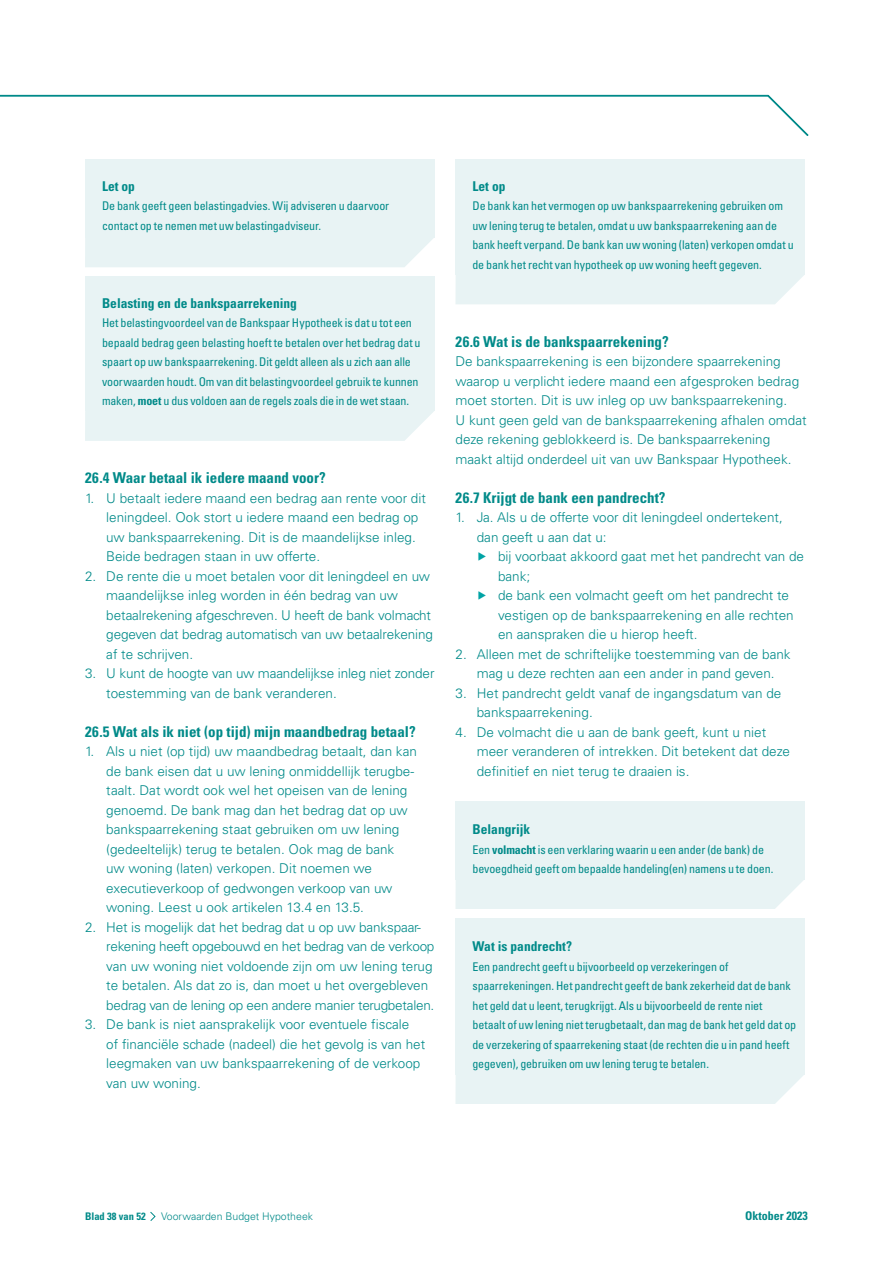
<style>
.page{position:relative;width:893px;height:1263px;background:#fff}
.page>*{position:absolute;margin:0;border:0;box-sizing:border-box;transform-origin:0 0}
.t1{font:700 condensed 15px "Univers LT Std";color:#008a89}
.t2{font:300 13.5px/19.5px "Univers LT Std";color:#008a89}
.t3{font:700 condensed 13.5px "Univers LT Std";color:#008a89}
.t4{font:condensed 12px/19.5px "Univers LT Std";letter-spacing:-.015em;color:#008a89}
.t5{font:700 condensed 12px "Univers LT Std";color:#008a89}
.t6{font:300 10.5px "Univers LT Std";color:#008a89}
.t7{font:700 condensed 10.5px "Univers LT Std";color:#008a89}
.s1{font-weight:700}
.s2{color:#00a3a5}
</style>
<div class="page">
<svg style="left:150px;top:1211px;width:6px;height:10px"></svg>
<div style="left:85px;top:159px;width:349px;height:78px;background:#e8f3f4"></div>
<div style="left:85px;top:237px;width:349px;height:30px;background:#e8f3f4"></div>
<div style="left:85px;top:276px;width:349px;height:135px;background:#e8f3f4"></div>
<div style="left:85px;top:411px;width:349px;height:30px;background:#e8f3f4"></div>
<div style="left:455px;top:159px;width:350px;height:115px;background:#e8f3f4"></div>
<div style="left:455px;top:274px;width:350px;height:30px;background:#e8f3f4"></div>
<div style="left:455px;top:801px;width:350px;height:78px;background:#e8f3f4"></div>
<div style="left:455px;top:879px;width:350px;height:30px;background:#e8f3f4"></div>
<div style="left:455px;top:918px;width:350px;height:156px;background:#e8f3f4"></div>
<div style="left:455px;top:1074px;width:350px;height:30px;background:#e8f3f4"></div>
<svg style="left:0;top:94px;width:809px;height:42px"></svg>
<p class="t3" style="left:102px;top:177px;width:34px">Let op</p>
<p class="t4" style="left:102px;top:196px;width:289px">De bank geeft geen belastingadvies. Wij adviseren u daarvoor contact op te nemen met uw belastingadviseur.</p>
<p class="t3" style="left:102px;top:294px;width:196px">Belasting en de bankspaarrekening</p>
<p class="t4" style="left:102px;top:313px;width:320px">Het belastingvoordeel van de Bankspaar Hypotheek is dat u tot een bepaald bedrag geen belasting hoeft te betalen over het bedrag dat u spaart op uw bankspaarrekening. Dit geldt alleen als u zich aan alle voorwaarden houdt. Om van dit belastingvoordeel gebruik te kunnen maken, <span class="s1">moet</span> u dus voldoen aan de regels zoals die in de wet staan.</p>
<p class="t1" style="left:85px;top:468px;width:242px">26.4 Waar betaal ik iedere maand voor?</p>
<p class="t2" style="left:106px;top:488px;width:321px;text-indent:-21px">1. U betaalt iedere maand een bedrag aan rente voor dit leningdeel. Ook stort u iedere maand een bedrag op uw bankspaarrekening. Dit is de maandelijkse inleg.<br>Beide bedragen staan in uw offerte.</p>
<p class="t2" style="left:106px;top:566px;width:328px;text-indent:-21px">2. De rente die u moet betalen voor dit leningdeel en uw maandelijkse inleg worden in één bedrag van uw betaalrekening afgeschreven. U heeft de bank volmacht gegeven dat bedrag automatisch van uw betaalrekening af te schrijven.</p>
<p class="t2" style="left:106px;top:663px;width:330px;text-indent:-21px">3. U kunt de hoogte van uw maandelijkse inleg niet zonder toestemming van de bank veranderen.</p>
<p class="t1" style="left:85px;top:722px;width:332px">26.5 Wat als ik niet (op tijd) mijn maandbedrag betaal?</p>
<p class="t2" style="left:106px;top:741px;width:312px;text-indent:-21px">1. Als u niet (op tijd) uw maandbedrag betaalt, dan kan de bank eisen dat u uw lening onmiddellijk terugbe&shy;taalt. Dat wordt ook wel het opeisen van de lening genoemd. De bank mag dan het bedrag dat op uw bankspaarrekening staat gebruiken om uw lening (gedeeltelijk) terug te betalen. Ook mag de bank<br>uw woning (laten) verkopen. Dit noemen we executieverkoop of gedwongen verkoop van uw woning. Leest u ook artikelen 13.4 en 13.5.</p>
<p class="t2" style="left:106px;top:917px;width:330px;text-indent:-21px">2. Het is mogelijk dat het bedrag dat u op uw bankspaar&shy;rekening heeft opgebouwd en het bedrag van de verkoop van uw woning niet voldoende zijn om uw lening terug te betalen. Als dat zo is, dan moet u het overgebleven bedrag van de lening op een andere manier terugbetalen.</p>
<p class="t2" style="left:106px;top:1014px;width:320px;text-indent:-21px">3. De bank is niet aansprakelijk voor eventuele fiscale<br>of financiële schade (nadeel) die het gevolg is van het leegmaken van uw bankspaarrekening of de verkoop van uw woning.</p>
<p class="t3" style="left:472px;top:177px;width:34px">Let op</p>
<p class="t4" style="left:472px;top:196px;width:323px">De bank kan het vermogen op uw bankspaarrekening gebruiken om uw lening terug te betalen, omdat u uw bankspaarrekening aan de bank heeft verpand. De bank kan uw woning (laten) verkopen omdat u de bank het recht van hypotheek op uw woning heeft gegeven.</p>
<p class="t1" style="left:455px;top:332px;width:215px">26.6 Wat is de bankspaarrekening?</p>
<p class="t2" style="left:455px;top:351px;width:353px">De bankspaarrekening is een bijzondere spaarrekening waarop u verplicht iedere maand een afgesproken bedrag moet storten. Dit is uw inleg op uw bankspaarrekening.<br>U kunt geen geld van de bankspaarrekening afhalen omdat deze rekening geblokkeerd is. De bankspaarrekening maakt altijd onderdeel uit van uw Bankspaar Hypotheek.</p>
<p class="t1" style="left:455px;top:488px;width:212px">26.7 Krijgt de bank een pandrecht?</p>
<p class="t2" style="left:455px;top:507px;width:329px">1. Ja. Als u de offerte voor dit leningdeel ondertekent,</p>
<p class="t2" style="left:477px;top:527px;width:131px">dan geeft u aan dat u:</p>
<p class="t2" style="left:477px;top:546px;width:329px"><span class="s2">▶</span> bij voorbaat akkoord gaat met het pandrecht van de</p>
<p class="t2" style="left:498px;top:566px;width:34px">bank;</p>
<p class="t2" style="left:477px;top:585px;width:314px"><span class="s2">▶</span> de bank een volmacht geeft om het pandrecht te</p>
<p class="t2" style="left:498px;top:605px;width:297px">vestigen op de bankspaarrekening en alle rechten</p>
<p class="t2" style="left:498px;top:624px;width:201px">en aanspraken die u hierop heeft.</p>
<p class="t2" style="left:455px;top:644px;width:337px;text-align:center">2. Alleen met de schriftelijke toestemming van de bank mag u deze rechten aan een ander in pand geven.</p>
<p class="t2" style="left:477px;top:683px;width:306px;text-indent:-21px">3. Het pandrecht geldt vanaf de ingangsdatum van de bankspaarrekening.</p>
<p class="t2" style="left:477px;top:722px;width:315px;text-indent:-21px">4. De volmacht die u aan de bank geeft, kunt u niet meer veranderen of intrekken. Dit betekent dat deze definitief en niet terug te draaien is.</p>
<p class="t3" style="left:472px;top:821px;width:59px">Belangrijk</p>
<p class="t4" style="left:472px;top:839px;width:302px">Een <span class="s1">volmacht</span> is een verklaring waarin u een ander (de bank) de bevoegdheid geeft om bepaalde handeling(en) namens u te doen.</p>
<p class="t3" style="left:472px;top:938px;width:101px">Wat is pandrecht?</p>
<p class="t4" style="left:472px;top:956px;width:325px">Een pandrecht geeft u bijvoorbeeld op verzekeringen of spaarrekeningen. Het pandrecht geeft de bank zekerheid dat de bank het geld dat u leent, terugkrijgt. Als u bijvoorbeeld de rente niet betaalt of uw lening niet terugbetaalt, dan mag de bank het geld dat op de verzekering of spaarrekening staat (de rechten die u in pand heeft gegeven), gebruiken om uw lening terug te betalen.</p>
<p class="t7" style="left:85px;top:1209px;width:62px">Blad 38 van 52</p>
<p class="t6" style="left:161px;top:1209px;width:153px">Voorwaarden Budget Hypotheek</p>
<p class="t5" style="left:745px;top:1208px;width:64px">Oktober 2023</p>
</div>
